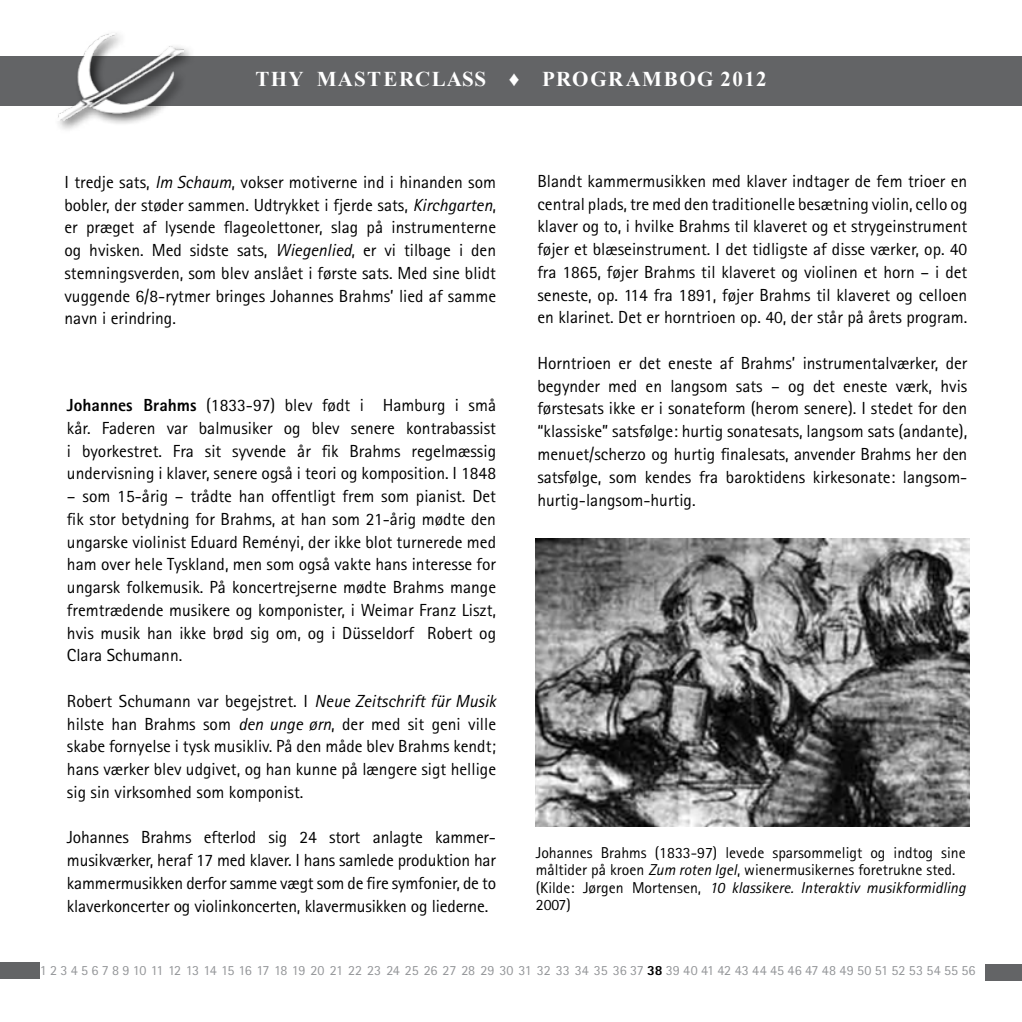
<style>
.page{position:relative;width:1022px;height:1022px;background:#fff}
.page>*{position:absolute;margin:0;border:0;box-sizing:border-box;transform-origin:0 0}
.t1{font:700 21px "Times New Roman";letter-spacing:.07em;color:#fff}
.t2{font:17.5px/22.8px "Rotis Sans Serif";color:#000;text-align:justify}
.t3{font:15.75px/17.5px "Rotis Sans Serif";color:#000}
.t4{font:14px "Rotis Sans Serif";letter-spacing:-.01em;color:#939598}
.s1{font-style:italic}
.s2{font-weight:800}
.s3{font-weight:800;color:#000}
</style>
<div class="page">
<div style="left:0;top:962px;width:40px;height:17px;background:#636466"></div>
<div style="left:0;top:56px;width:1022px;height:50px;background:#636466"></div>
<div style="left:986px;top:964px;width:36px;height:17px;background:#636466"></div>
<img style="left:535px;top:538px;width:434px;height:288px">
<div style="left:54px;top:29px;width:143px;height:105px;background:#000;opacity:.75"></div>
<img style="left:58px;top:33px;width:126px;height:88px">
<p class="t1" style="left:255px;top:65px;width:513px">THY MASTERCLASS ♦ PROGRAMBOG 2012</p>
<p class="t2" style="left:64px;top:170px;width:433px">I tredje sats, <span class="s1">Im Schaum</span>, vokser motiverne ind i hinanden som bobler, der støder sammen. Udtrykket i fjerde sats, <span class="s1">Kirchgarten</span>, er præget af lysende flageolettoner, slag på instrumenterne og hvisken. Med sidste sats, <span class="s1">Wiegenlied</span>, er vi tilbage i den stemningsverden, som blev anslået i første sats. Med sine blidt vuggende 6/8-rytmer bringes Johannes Brahms’ lied af samme navn i erindring.</p>
<p class="t2" style="left:67px;top:394px;width:431px"><span class="s2">Johannes Brahms</span> (1833-97) blev født i Hamburg i små kår. Faderen var balmusiker og blev senere kontrabassist i byorkestret. Fra sit syvende år fik Brahms regelmæssig undervisning i klaver, senere også i teori og komposition. I 1848</p>
<p class="t2" style="left:67px;top:485px;width:431px">– som 15-årig – trådte han offentligt frem som pianist. Det fik stor betydning for Brahms, at han som 21-årig mødte den ungarske violinist Eduard Reményi, der ikke blot turnerede med ham over hele Tyskland, men som også vakte hans interesse for ungarsk folkemusik. På koncertrejserne mødte Brahms mange fremtrædende musikere og komponister, i Weimar Franz Liszt, hvis musik han ikke brød sig om, og i Düsseldorf Robert og Clara Schumann.</p>
<p class="t2" style="left:67px;top:689px;width:431px">Robert Schumann var begejstret. I <span class="s1">Neue Zeitschrift für Musik </span>hilste han Brahms som <span class="s1">den unge ørn</span>, der med sit geni ville skabe fornyelse i tysk musikliv. På den måde blev Brahms kendt; hans værker blev udgivet, og han kunne på længere sigt hellige sig sin virksomhed som komponist.</p>
<p class="t2" style="left:67px;top:826px;width:431px">Johannes Brahms efterlod sig 24 stort anlagte kammer&shy;musikværker, heraf 17 med klaver. I hans samlede produktion har kammermusikken derfor samme vægt som de fire symfonier, de to klaverkoncerter og violinkoncerten, klavermusikken og liederne.</p>
<p class="t2" style="left:537px;top:170px;width:431px">Blandt kammermusikken med klaver indtager de fem trioer en central plads, tre med den traditionelle besætning violin, cello og klaver og to, i hvilke Brahms til klaveret og et strygeinstrument føjer et blæseinstrument. I det tidligste af disse værker, op. 40 fra 1865, føjer Brahms til klaveret og violinen et horn – i det seneste, op. 114 fra 1891, føjer Brahms til klaveret og celloen en klarinet. Det er horntrioen op. 40, der står på årets program.</p>
<p class="t2" style="left:537px;top:352px;width:431px">Horntrioen er det eneste af Brahms’ instrumentalværker, der begynder med en langsom sats – og det eneste værk, hvis førstesats ikke er i sonateform (herom senere). I stedet for den “klassiske” satsfølge: hurtig sonatesats, langsom sats (andante), menuet/scherzo og hurtig finalesats, anvender Brahms her den satsfølge, som kendes fra baroktidens kirkesonate: langsom&shy;hurtig-langsom-hurtig.</p>
<p class="t3" style="left:536px;top:844px;width:431px">Johannes Brahms (1833-97) levede sparsommeligt og indtog sine måltider på kroen <span class="s1">Zum roten Igel</span>, wienermusikernes foretrukne sted. (Kilde: Jørgen Mortensen, <span class="s1">10 klassikere. Interaktiv musikformidling </span>2007)</p>
<p class="t4" style="left:40px;top:962px;width:937px">1 2 3 4 5 6 7 8 9 10 11 12 13 14 15 16 17 18 19 20 21 22 23 24 25 26 27 28 29 30 31 32 33 34 35 36 37 <span class="s3">38</span> 39 40 41 42 43 44 45 46 47 48 49 50 51 52 53 54 55 56</p>
</div>
